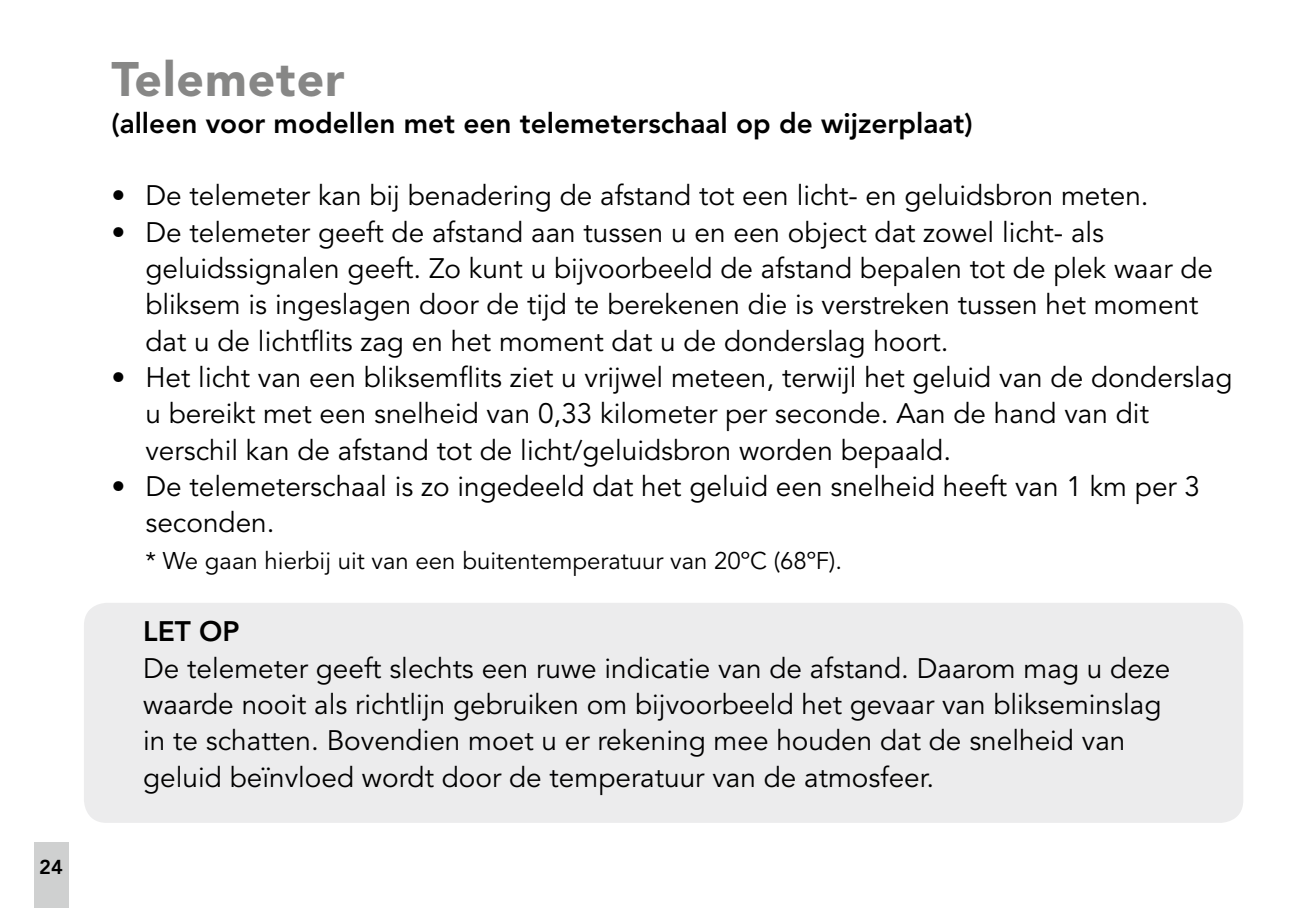
<style>
.page{position:relative;width:1304px;height:908px;background:#fff}
.page>*{position:absolute;margin:0;border:0;box-sizing:border-box;transform-origin:0 0}
.t1{font:900 48px "Avenir LT Std";letter-spacing:.02em;color:#878786}
.t2{font:28px/36.4px "Avenir LT Std";color:#000}
.t3{font:800 28px "Avenir LT Std";color:#000}
.t4{font:24px "Avenir LT Std";color:#000}
.t5{font:800 20px "Avenir LT Std";color:#000}
</style>
<div class="page">
<div style="left:34px;top:841px;width:34px;height:66px;background:#cfd0d0"></div>
<div style="left:84px;top:602px;width:1159px;height:220px;background:#ececed;border-radius:23px"></div>
<p class="t5" style="left:39px;top:855px;width:25px">24</p>
<h1 class="t1" style="left:111px;top:51px;width:235px">Telemeter</h1>
<p class="t3" style="left:111px;top:106px;width:863px">(alleen voor modellen met een telemeterschaal op de wijzerplaat)</p>
<p class="t2" style="left:111px;top:178px;width:1039px">• De telemeter kan bij benadering de afstand tot een licht- en geluidsbron meten.</p>
<p class="t2" style="left:145px;top:214px;width:1069px;text-indent:-34px">• De telemeter geeft de afstand aan tussen u en een object dat zowel licht- als geluidssignalen geeft. Zo kunt u bijvoorbeeld de afstand bepalen tot de plek waar de bliksem is ingeslagen door de tijd te berekenen die is verstreken tussen het moment dat u de lichtflits zag en het moment dat u de donderslag hoort.</p>
<p class="t2" style="left:145px;top:360px;width:1089px;text-indent:-34px">• Het licht van een bliksemflits ziet u vrijwel meteen, terwijl het geluid van de donderslag u bereikt met een snelheid van 0,33 kilometer per seconde. Aan de hand van dit verschil kan de afstand tot de licht/geluidsbron worden bepaald.</p>
<p class="t2" style="left:145px;top:468px;width:1056px;text-indent:-34px">• De telemeterschaal is zo ingedeeld dat het geluid een snelheid heeft van 1 km per 3 seconden.</p>
<p class="t4" style="left:145px;top:546px;width:698px">* We gaan hierbij uit van een buitentemperatuur van 20ºC (68ºF).</p>
<p class="t3" style="left:143px;top:614px;width:98px">LET OP</p>
<p class="t2" style="left:143px;top:650px;width:1029px">De telemeter geeft slechts een ruwe indicatie van de afstand. Daarom mag u deze waarde nooit als richtlijn gebruiken om bijvoorbeeld het gevaar van blikseminslag in te schatten. Bovendien moet u er rekening mee houden dat de snelheid van geluid beïnvloed wordt door de temperatuur van de atmosfeer.</p>
</div>
